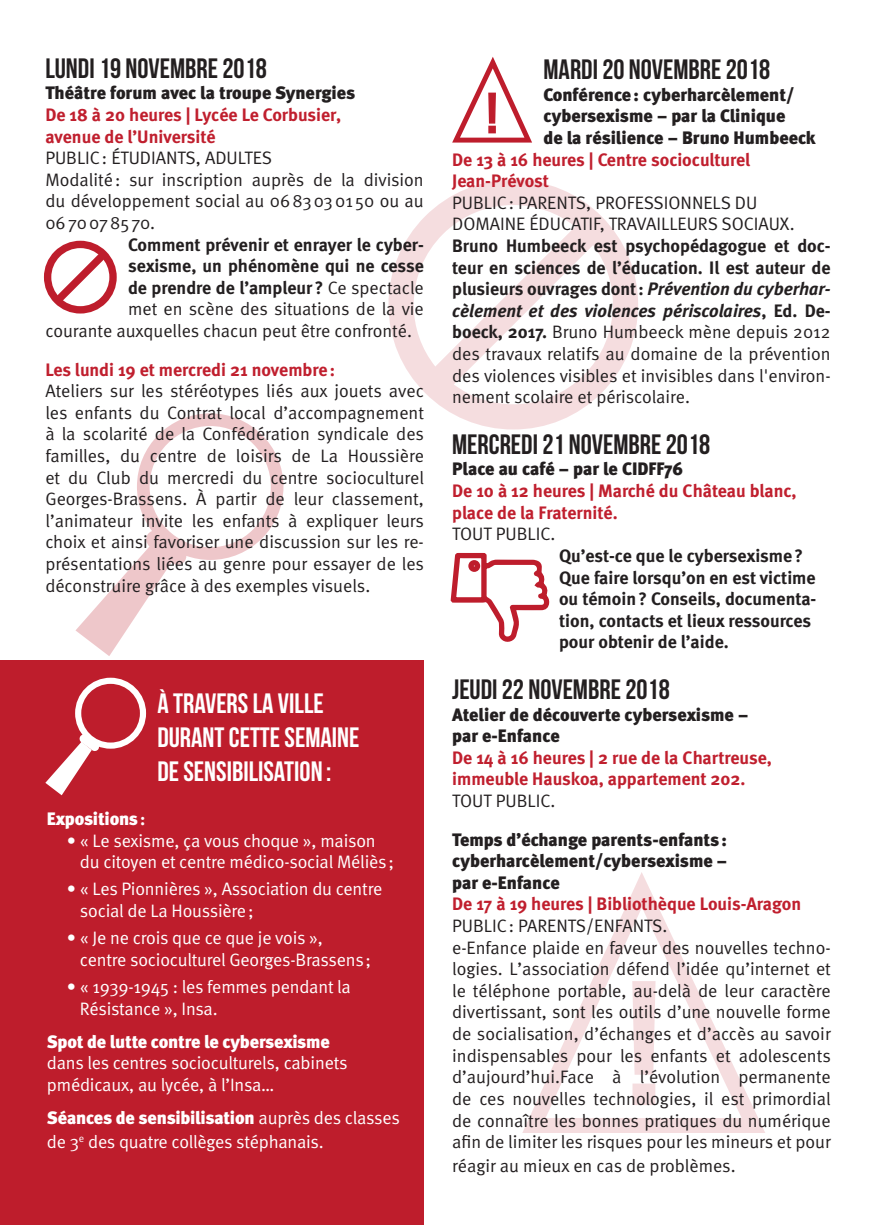
<style>
.page{position:relative;width:876px;height:1225px;background:#fff}
.page>*{position:absolute;margin:0;border:0;box-sizing:border-box;transform-origin:0 0}
.t1{font:28px "Bebas Neue";color:#231f20}
.t2{font:28px/33.6px "Bebas Neue";color:#fff}
.t3{font:18px/21.6px "Meta Normal";color:#231f20}
.t4{font:700 18px/21.6px "Meta";color:#231f20;text-align:justify}
.t5{font:18px/21.6px "Meta Normal";letter-spacing:-.01em;color:#fff}
.t6{font:700 18px/21.6px "Meta";color:#c01f2e}
.t7{font:900 18px/21.6px "Meta";color:#231f20}
.t8{font:900 18px "Meta";letter-spacing:-.01em;color:#fff}
.s1{font-family:"Meta Normal";font-weight:400}
.s2{font-weight:700}
.s3{font-style:italic}
.s4{font-family:"Meta";font-weight:700}
</style>
<div class="page">
<svg style="left:75px;top:413px;width:208px;height:243px"></svg>
<svg style="left:522px;top:872px;width:243px;height:261px"></svg>
<svg style="left:631px;top:980px;width:26px;height:126px"></svg>
<svg style="left:388px;top:180px;width:250px;height:249px"></svg>
<svg style="left:452px;top:57px;width:80px;height:86px"></svg>
<svg style="left:44px;top:241px;width:73px;height:72px"></svg>
<div style="left:0;top:660px;width:424px;height:565px;background:#be1d2c"></div>
<svg style="left:450px;top:552px;width:100px;height:90px"></svg>
<svg style="left:45px;top:677px;width:101px;height:118px"></svg>
<h1 class="t1" style="left:45px;top:53px;width:223px">LUNDI 19 NOVEMBRE 2018</h1>
<p class="t7" style="left:45px;top:82px;width:312px">Théâtre forum avec la troupe Synergies</p>
<p class="t6" style="left:45px;top:104px;width:297px">De 18 à 20 heures | Lycée Le Corbusier, avenue de l’Université</p>
<p class="t3" style="left:45px;top:147px;width:380px">PUBLIC: ÉTUDIANTS, ADULTES<br>Modalité: sur inscription auprès de la division du développement social au 06830301 50 ou au 06700785 70.</p>
<p class="t4" style="left:128px;top:233px;width:297px">Comment prévenir et enrayer le cyber&shy;sexisme, un phénomène qui ne cesse de prendre de l’ampleur ? <span class="s1">Ce spectacle</span></p>
<p class="t3" style="left:45px;top:298px;width:380px;text-indent:83px">met en scène des situations de la vie courante auxquelles chacun peut être confronté.</p>
<p class="t6" style="left:45px;top:358px;width:291px">Les lundi 19 et mercredi 21 novembre:</p>
<p class="t3" style="left:45px;top:380px;width:380px;text-align:justify">Ateliers sur les stéréotypes liés aux jouets avec les enfants du Contrat local d’accompagnement à la scolarité de la Confédération syndicale des familles, du centre de loisirs de La Houssière et du Club du mercredi du centre socioculturel Georges-Brassens. À partir de leur classement, l’animateur invite les enfants à expliquer leurs choix et ainsi favoriser une discussion sur les re&shy;présentations liées au genre pour essayer de les déconstruire grâce à des exemples visuels.</p>
<h1 class="t2" style="left:157px;top:686px;width:204px">À TRAVERS LA VILLE<br>DURANT CETTE SEMAINE<br>DE SENSIBILISATION :</h1>
<p class="t8" style="left:47px;top:808px;width:100px">Expositions<span class="s2">:</span></p>
<p class="t5" style="left:80px;top:829px;width:316px;text-indent:-13px">• « Le sexisme, ça vous choque », maison du citoyen et centre médico-social Méliès;</p>
<p class="t5" style="left:80px;top:878px;width:304px;text-indent:-13px">• « Les Pionnières », Association du centre social de La Houssière;</p>
<p class="t5" style="left:80px;top:927px;width:293px;text-indent:-13px">• « Je ne crois que ce que je vois », centre socioculturel Georges-Brassens;</p>
<p class="t5" style="left:80px;top:976px;width:272px;text-indent:-13px">• « 1939-1945 : les femmes pendant la<br>Résistance », Insa.</p>
<p class="t8" style="left:47px;top:1030px;width:285px">Spot de lutte contre le cybersexisme</p>
<p class="t5" style="left:47px;top:1052px;width:302px">dans les centres socioculturels, cabinets pmédicaux, au lycée, à l’Insa…</p>
<p class="t8" style="left:47px;top:1106px;width:354px">Séances de sensibilisation <span class="s1">auprès des classes</span></p>
<p class="t5" style="left:47px;top:1130px;width:278px">de 3<sup>e</sup> des quatre collèges stéphanais.</p>
<h1 class="t1" style="left:543px;top:54px;width:228px">MARDI 20 NOVEMBRE 2018</h1>
<p class="t7" style="left:543px;top:83px;width:274px">Conférence: cyberharcèlement/ cybersexisme – par la Clinique<br>de la résilience – Bruno Humbeeck</p>
<p class="t6" style="left:452px;top:148px;width:300px">De 13 à 16 heures | Centre socioculturel<br>Jean-Prévost</p>
<p class="t3" style="left:452px;top:191px;width:344px">PUBLIC: PARENTS, PROFESSIONNELS DU<br>DOMAINE ÉDUCATIF, TRAVAILLEURS SOCIAUX.</p>
<p class="t4" style="left:452px;top:235px;width:380px">Bruno Humbeeck est psychopédagogue et doc&shy;teur en sciences de l’éducation. Il est auteur de plusieurs ouvrages dont: <span class="s3">Prévention du cyberhar&shy;cèlement et des violences périscolaires</span>, Ed. De-</p>
<p class="t3" style="left:452px;top:321px;width:380px;text-align:justify"><span class="s4">boeck, 2017.</span> Bruno Humbeeck mène depuis 2012 des travaux relatifs au domaine de la prévention des violences visibles et invisibles dans l'environ&shy;nement scolaire et périscolaire.</p>
<h1 class="t1" style="left:452px;top:429px;width:260px">MERCREDI 21 NOVEMBRE 2018</h1>
<p class="t7" style="left:452px;top:458px;width:232px">Place au café – par le CIDFF76</p>
<p class="t6" style="left:452px;top:480px;width:346px">De 10 à 12 heures | Marché du Château blanc, place de la Fraternité.</p>
<p class="t3" style="left:452px;top:523px;width:105px">TOUT PUBLIC.</p>
<p class="t4" style="left:559px;top:544px;width:259px;text-align:left">Qu’est-ce que le cybersexisme?<br>Que faire lorsqu’on en est victime ou témoin? Conseils, documenta&shy;tion, contacts et lieux ressources pour obtenir de l’aide.</p>
<h1 class="t1" style="left:452px;top:674px;width:219px">JEUDI 22 NOVEMBRE 2018</h1>
<p class="t7" style="left:452px;top:703px;width:298px">Atelier de découverte cybersexisme – par e-Enfance</p>
<p class="t6" style="left:452px;top:746px;width:321px">De 14 à 16 heures | 2 rue de la Chartreuse, immeuble Hauskoa, appartement 202.</p>
<p class="t3" style="left:452px;top:789px;width:105px">TOUT PUBLIC.</p>
<p class="t7" style="left:452px;top:828px;width:277px;text-align:justify">Temps d’échange parents-enfants: cyberharcèlement/cybersexisme – par e-Enfance</p>
<p class="t6" style="left:452px;top:893px;width:351px">De 17 à 19 heures | Bibliothèque Louis-Aragon</p>
<p class="t3" style="left:452px;top:914px;width:380px">PUBLIC: PARENTS/ENFANTS.<br>e-Enfance plaide en faveur des nouvelles techno&shy;logies. L’association défend l’idée qu’internet et le téléphone portable, au-delà de leur caractère divertissant, sont les outils d’une nouvelle forme de socialisation, d’échanges et d’accès au savoir indispensables pour les enfants et adolescents d’aujourd’hui.Face à l’évolution permanente de ces nouvelles technologies, il est primordial de connaître les bonnes pratiques du numérique afin de limiter les risques pour les mineurs et pour</p>
<p class="t3" style="left:452px;top:1154px;width:285px">réagir au mieux en cas de problèmes.</p>
</div>
